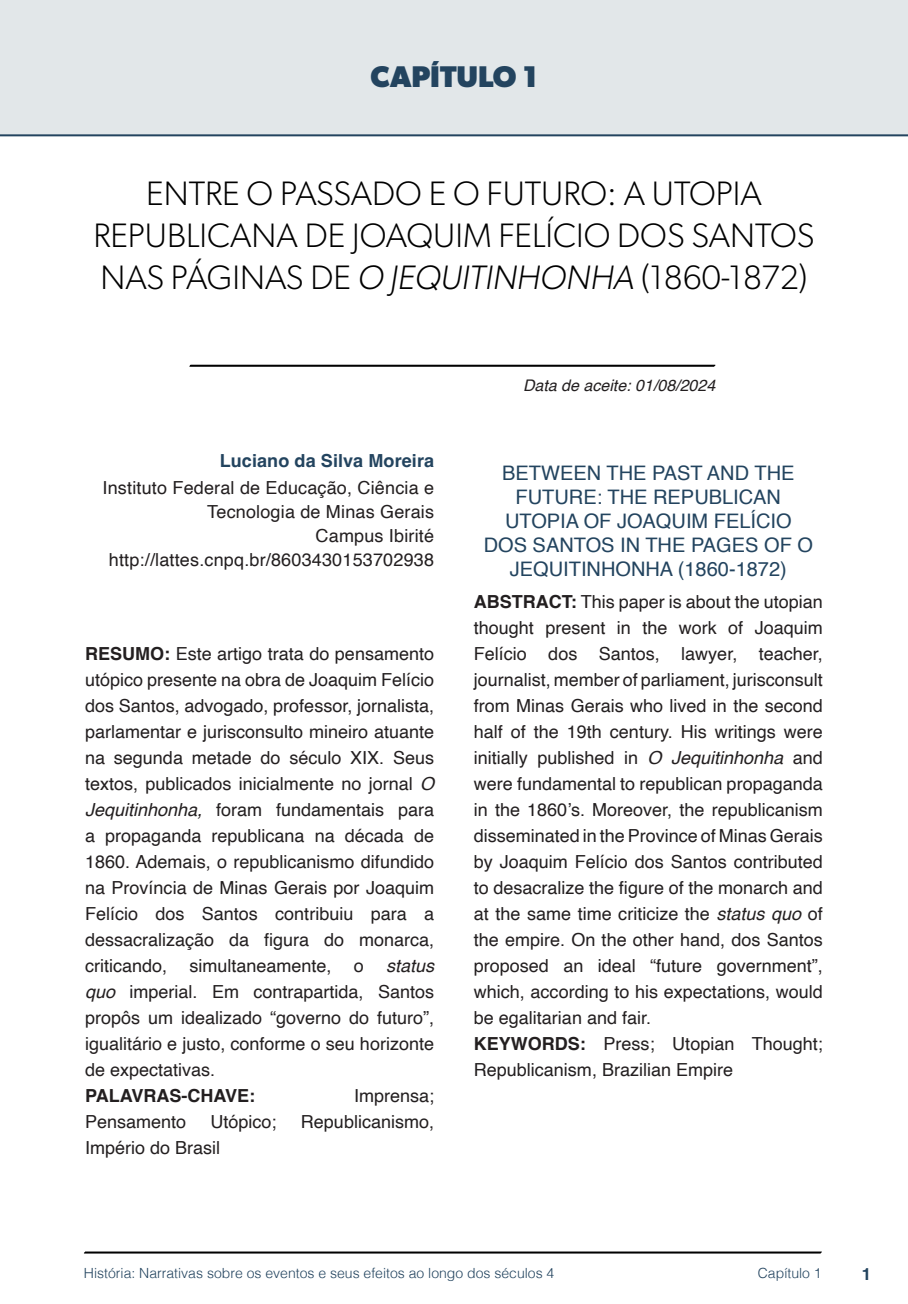
<style>
.page{position:relative;width:908px;height:1304px;background:#fff}
.page>*{position:absolute;margin:0;border:0;box-sizing:border-box;transform-origin:0 0}
.nome_artigos{font:300 34px/42px "Gibson";color:#000;text-align:center}
.capítulos{font:700 30px "Gibson";color:#23445f}
.título_Inglês{font:20px/24px "Helvetica";color:#23445f;text-align:center}
.Resumos_e_PC_TXT{font:18px/26px "Helvetica";color:#231f20;text-align:justify}
.info_autores{font:18px/24px "Helvetica";letter-spacing:.01em;color:#231f20;text-align:right}
.nome_autores{font:700 18px "Helvetica";letter-spacing:.005em;color:#23445f}
.Resumos_e_PC_TXT-2{font:700 18px "Helvetica";color:#231f20}
.t1{font:700 16.8px "Helvetica";color:#23445f}
.t2{font:italic 16px "Helvetica";color:#231f20}
.t3{font:300 14px "Helvetica";color:#23445f}
.s1{font-style:italic}
.s2{font-weight:700}
</style>
<div class="page">
<svg style="left:84px;top:1251px;width:737px;height:3px;background:#515151"></svg>
<div style="left:0;top:0;width:907px;height:136px;background:#e2e7e9"></div>
<svg style="left:189px;top:364px;width:526px;height:3px;background:#4f4f4f"></svg>
<div style="left:64px;top:74px;width:61px;height:54px;background:#e2e7e9"></div>
<p class="capítulos" style="left:370px;top:58px;width:168px">CAPÍTULO 1</p>
<p class="nome_artigos" style="left:93px;top:172px;width:722px">ENTRE O PASSADO E O FUTURO: A UTOPIA<br>REPUBLICANA DE JOAQUIM FELÍCIO DOS SANTOS<br>NAS PÁGINAS DE <span class="s1">O JEQUITINHONHA</span> (1860-1872)</p>
<p class="nome_autores" style="left:220px;top:450px;width:216px">Luciano da Silva Moreira</p>
<p class="info_autores" style="left:102px;top:477px;width:333px">Instituto Federal de Educação, Ciência e<br>Tecnologia de Minas Gerais</p>
<p class="info_autores" style="left:315px;top:525px;width:120px">Campus Ibirité</p>
<p class="info_autores" style="left:109px;top:549px;width:326px">http://lattes.cnpq.br/8603430153702938</p>
<p class="Resumos_e_PC_TXT" style="left:85px;top:642px;width:350px"><span class="s2">RESUMO:</span> Este artigo trata do pensamento utópico presente na obra de Joaquim Felício dos Santos, advogado, professor, jornalista, parlamentar e jurisconsulto mineiro atuante na segunda metade do século XIX. Seus textos, publicados inicialmente no jornal <span class="s1">O Jequitinhonha,</span> foram fundamentais para a propaganda republicana na década de 1860. Ademais, o republicanismo difundido na Província de Minas Gerais por Joaquim Felício dos Santos contribuiu para a dessacralização da figura do monarca, criticando, simultaneamente, o <span class="s1">status quo</span> imperial. Em contrapartida, Santos propôs um idealizado “governo do futuro”, igualitário e justo, conforme o seu horizonte de expectativas.</p>
<p class="Resumos_e_PC_TXT-2" style="left:85px;top:1085px;width:172px">PALAVRAS-CHAVE:</p>
<p class="Resumos_e_PC_TXT" style="left:354px;top:1084px;width:82px">Imprensa;</p>
<p class="Resumos_e_PC_TXT" style="left:85px;top:1110px;width:103px">Pensamento</p>
<p class="Resumos_e_PC_TXT" style="left:210px;top:1110px;width:68px">Utópico;</p>
<p class="Resumos_e_PC_TXT" style="left:301px;top:1110px;width:135px">Republicanismo,</p>
<p class="Resumos_e_PC_TXT" style="left:85px;top:1136px;width:137px">Império do Brasil</p>
<p class="t2" style="left:523px;top:373px;width:194px">Data de aceite: 01/08/2024</p>
<p class="título_Inglês" style="left:483px;top:462px;width:331px">BETWEEN THE PAST AND THE<br>FUTURE: THE REPUBLICAN<br>UTOPIA OF JOAQUIM FELÍCIO<br>DOS SANTOS IN THE PAGES OF O<br>JEQUITINHONHA (1860-1872)</p>
<p class="Resumos_e_PC_TXT" style="left:473px;top:589px;width:350px"><span class="s2">ABSTRACT:</span> This paper is about the utopian thought present in the work of Joaquim Felício dos Santos, lawyer, teacher, journalist, member of parliament, jurisconsult from Minas Gerais who lived in the second half of the 19th century. His writings were initially published in <span class="s1">O Jequitinhonha</span> and were fundamental to republican propaganda in the 1860’s. Moreover, the republicanism disseminated in the Province of Minas Gerais by Joaquim Felício dos Santos contributed to desacralize the figure of the monarch and at the same time criticize the <span class="s1">status quo</span> of the empire. On the other hand, dos Santos proposed an ideal “future government”, which, according to his expectations, would be egalitarian and fair.</p>
<p class="Resumos_e_PC_TXT" style="left:473px;top:1031px;width:350px"><span class="s2">KEYWORDS:</span> Press; Utopian Thought;<br>Republicanism, Brazilian Empire</p>
<p class="t3" style="left:84px;top:1261px;width:471px">História: Narrativas sobre os eventos e seus efeitos ao longo dos séculos 4</p>
<p class="t3" style="left:757px;top:1261px;width:65px">Capítulo 1</p>
<p class="t1" style="left:861px;top:1264px;width:11px">1</p>
</div>
